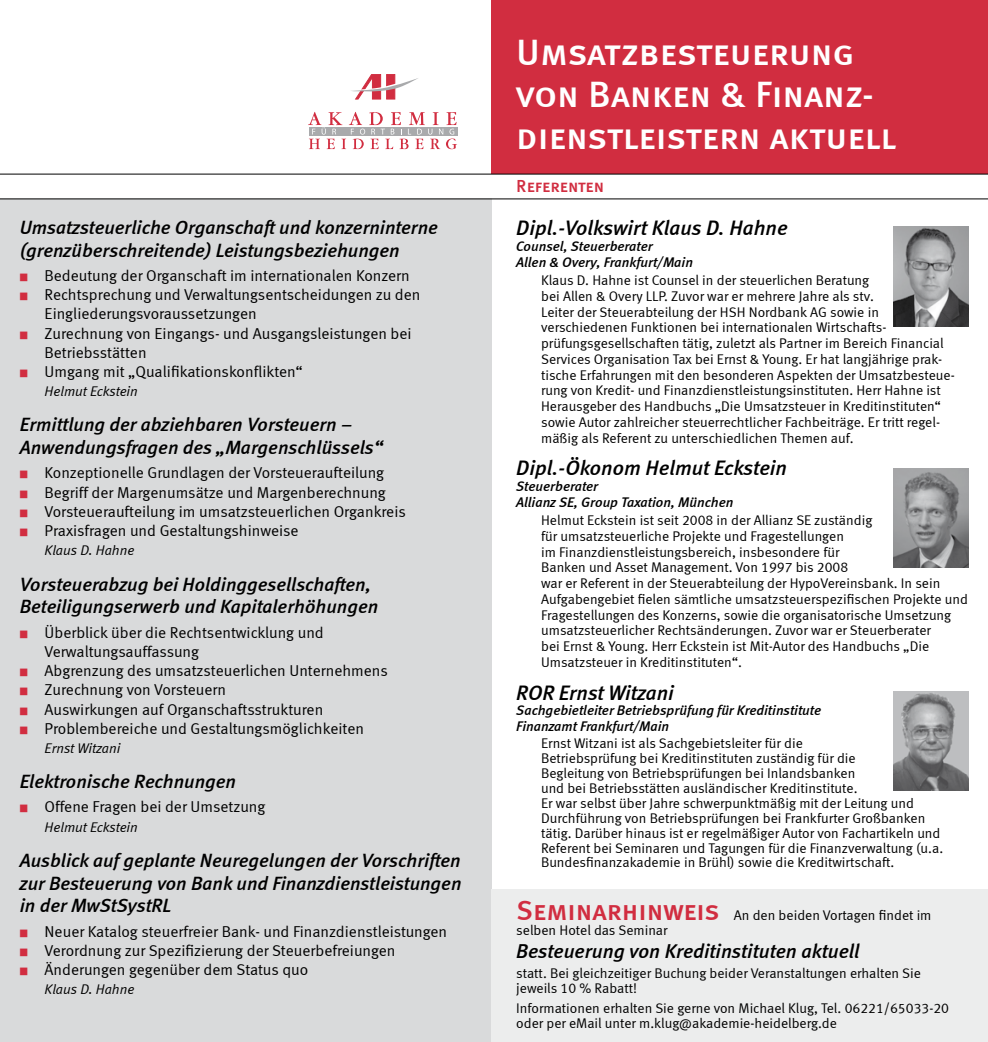
<style>
.page{position:relative;width:988px;height:1042px;background:#fff}
.page>*{position:absolute;margin:0;border:0;box-sizing:border-box;transform-origin:0 0}
.t1{font:36.75px/42px "Meta Medium LF Caps";color:#fff}
.t2{font:italic 21px "Meta Medium LF";color:#000}
.t3{font:italic 20.12px "Meta Medium LF";color:#000}
.t4{font:italic 19.25px/22.8px "Meta Medium LF";color:#000}
.t5{font:17.5px "Meta Medium LF Caps";color:#d12d40}
.t6{font:15.75px/19.2px "Meta Normal";color:#000}
.t7{font:14px/15.8px "Meta Normal LF";color:#000}
.t8{font:italic 14px/15.8px "Meta Medium LF";color:#000}
.t9{font:italic 14px "Meta Normal LF";color:#000}
.s1{color:#d12d40}
.s2{font-family:"Meta Medium LF Caps";font-size:28px;color:#d12d40}
</style>
<div class="page">
<div style="left:491px;top:0;width:496px;height:174px;background:#d12d40"></div>
<svg style="left:351px;top:74px;width:67px;height:25px"></svg>
<svg style="left:308px;top:112px;width:149px;height:37px"></svg>
<div style="left:0;top:199px;width:491px;height:843px;background:#d9dadb"></div>
<hr style="left:0;top:198px;width:987px;height:1px;background:#000">
<hr style="left:0;top:174px;width:987px;height:1px;background:#000">
<img style="left:893px;top:227px;width:74px;height:99px">
<img style="left:893px;top:691px;width:74px;height:99px">
<img style="left:893px;top:469px;width:74px;height:99px">
<div style="left:491px;top:890px;width:496px;height:152px;background:#eceded"></div>
<h3 class="t4" style="left:20px;top:215px;width:419px">Umsatzsteuerliche Organschaft und konzerninterne (grenzüberschreitende) Leistungsbeziehungen</h3>
<p class="t6" style="left:20px;top:265px;width:391px"><span class="s1">■</span> Bedeutung der Organschaft im internationalen Konzern</p>
<p class="t6" style="left:45px;top:285px;width:377px;text-indent:-25px"><span class="s1">■</span> Rechtsprechung und Verwaltungsentscheidungen zu den<br>Eingliederungsvoraussetzungen</p>
<p class="t6" style="left:45px;top:323px;width:368px;text-indent:-25px"><span class="s1">■</span> Zurechnung von Eingangs- und Ausgangsleistungen bei<br>Betriebsstätten</p>
<p class="t6" style="left:20px;top:362px;width:284px"><span class="s1">■</span> Umgang mit „Qualifikationskonflikten“</p>
<p class="t9" style="left:45px;top:383px;width:95px">Helmut Eckstein</p>
<h3 class="t4" style="left:20px;top:413px;width:365px">Ermittlung der abziehbaren Vorsteuern −<br>Anwendungsfragen des „Margenschlüssels“</h3>
<p class="t6" style="left:20px;top:463px;width:366px"><span class="s1">■</span> Konzeptionelle Grundlagen der Vorsteueraufteilung</p>
<p class="t6" style="left:20px;top:482px;width:367px"><span class="s1">■</span> Begriff der Margenumsätze und Margenberechnung</p>
<p class="t6" style="left:20px;top:502px;width:387px"><span class="s1">■</span> Vorsteueraufteilung im umsatzsteuerlichen Organkreis</p>
<p class="t6" style="left:20px;top:521px;width:280px"><span class="s1">■</span> Praxisfragen und Gestaltungshinweise</p>
<p class="t9" style="left:45px;top:542px;width:91px">Klaus D. Hahne</p>
<h3 class="t4" style="left:20px;top:572px;width:360px">Vorsteuerabzug bei Holdinggesellschaften,<br>Beteiligungserwerb und Kapitalerhöhungen</h3>
<p class="t6" style="left:45px;top:622px;width:280px;text-indent:-25px"><span class="s1">■</span> Überblick über die Rechtsentwicklung und<br>Verwaltungsauffassung</p>
<p class="t6" style="left:20px;top:661px;width:369px"><span class="s1">■</span> Abgrenzung des umsatzsteuerlichen Unternehmens</p>
<p class="t6" style="left:20px;top:680px;width:208px"><span class="s1">■</span> Zurechnung von Vorsteuern</p>
<p class="t6" style="left:20px;top:699px;width:305px"><span class="s1">■</span> Auswirkungen auf Organschaftsstrukturen</p>
<p class="t6" style="left:20px;top:718px;width:345px"><span class="s1">■</span> Problembereiche und Gestaltungsmöglichkeiten</p>
<p class="t9" style="left:45px;top:740px;width:77px">Ernst Witzani</p>
<h3 class="t4" style="left:20px;top:770px;width:218px">Elektronische Rechnungen</h3>
<p class="t6" style="left:20px;top:797px;width:247px"><span class="s1">■</span> Offene Fragen bei der Umsetzung</p>
<p class="t9" style="left:45px;top:819px;width:95px">Helmut Eckstein</p>
<h3 class="t4" style="left:20px;top:848px;width:443px;text-align:justify">Ausblick auf geplante Neuregelungen der Vorschriften zur Besteuerung von Bank und Finanzdienstleistungen in der MwStSystRL</h3>
<p class="t6" style="left:20px;top:921px;width:429px"><span class="s1">■</span> Neuer Katalog steuerfreier Bank- und Finanzdienstleistungen</p>
<p class="t6" style="left:20px;top:940px;width:377px"><span class="s1">■</span> Verordnung zur Spezifizierung der Steuerbefreiungen</p>
<p class="t6" style="left:20px;top:960px;width:290px"><span class="s1">■</span> Änderungen gegenüber dem Status quo</p>
<p class="t9" style="left:45px;top:981px;width:91px">Klaus D. Hahne</p>
<h1 class="t1" style="left:516px;top:31px;width:381px">Umsatzbesteuerung von Banken &amp; Finanz&shy;dienstleistern aktuell</h1>
<p class="t5" style="left:516px;top:176px;width:89px">Referenten</p>
<h2 class="t2" style="left:516px;top:216px;width:273px">Dipl.-Volkswirt Klaus D. Hahne</h2>
<p class="t8" style="left:516px;top:238px;width:178px">Counsel, Steuerberater<br>Allen &amp; Overy, Frankfurt/Main</p>
<p class="t7" style="left:541px;top:272px;width:415px">Klaus D. Hahne ist Counsel in der steuerlichen Beratung<br>bei Allen &amp; Overy LLP. Zuvor war er mehrere Jahre als stv.<br>Leiter der Steuerabteilung der HSH Nordbank AG sowie in verschiedenen Funktionen bei internationalen Wirtschafts&shy;prüfungsgesellschaften tätig, zuletzt als Partner im Bereich Financial Services Organisation Tax bei Ernst &amp; Young. Er hat langjährige prak&shy;tische Erfahrungen mit den besonderen Aspekten der Umsatzbesteue&shy;rung von Kredit- und Finanzdienstleistungsinstituten. Herr Hahne ist Herausgeber des Handbuchs „Die Umsatzsteuer in Kreditinstituten“ sowie Autor zahlreicher steuerrechtlicher Fachbeiträge. Er tritt regel&shy;mäßig als Referent zu unterschiedlichen Themen auf.</p>
<h2 class="t2" style="left:516px;top:456px;width:272px">Dipl.-Ökonom Helmut Eckstein</h2>
<p class="t8" style="left:516px;top:478px;width:219px">Steuerberater<br>Allianz SE, Group Taxation, München</p>
<p class="t7" style="left:541px;top:512px;width:428px">Helmut Eckstein ist seit 2008 in der Allianz SE zuständig<br>für umsatzsteuerliche Projekte und Fragestellungen<br>im Finanzdienstleistungsbereich, insbesondere für<br>Banken und Asset Management. Von 1997 bis 2008<br>war er Referent in der Steuerabteilung der HypoVereinsbank. In sein Aufgabengebiet fielen sämtliche umsatzsteuerspezifischen Projekte und Fragestellungen des Konzerns, sowie die organisatorische Umsetzung umsatzsteuerlicher Rechtsänderungen. Zuvor war er Steuerberater<br>bei Ernst &amp; Young. Herr Eckstein ist Mit-Autor des Handbuchs „Die Umsatzsteuer in Kreditinstituten“.</p>
<h2 class="t2" style="left:516px;top:680px;width:159px">ROR Ernst Witzani</h2>
<p class="t8" style="left:516px;top:702px;width:306px">Sachgebietleiter Betriebsprüfung für Kreditinstitute<br>Finanzamt Frankfurt/Main</p>
<p class="t7" style="left:541px;top:736px;width:403px;line-height:14.9px">Ernst Witzani ist als Sachgebietsleiter für die<br>Betriebsprüfung bei Kreditinstituten zuständig für die<br>Begleitung von Betriebsprüfungen bei Inlandsbanken<br>und bei Betriebsstätten ausländischer Kreditinstitute.<br>Er war selbst über Jahre schwerpunktmäßig mit der Leitung und Durchführung von Betriebsprüfungen bei Frankfurter Großbanken tätig. Darüber hinaus ist er regelmäßiger Autor von Fachartikeln und Referent bei Seminaren und Tagungen für die Finanzverwaltung (u.a.<br>Bundesfinanzakademie in Brühl) sowie die Kreditwirtschaft.</p>
<p class="t7" style="left:516px;top:907px;width:416px;line-height:14.9px"><span class="s2">Seminarhinweis</span> An den beiden Vortagen findet im selben Hotel das Seminar</p>
<h3 class="t3" style="left:516px;top:938px;width:344px">Besteuerung von Kreditinstituten aktuell</h3>
<p class="t7" style="left:516px;top:965px;width:406px;line-height:14.9px">statt. Bei gleichzeitiger Buchung beider Veranstaltungen erhalten Sie jeweils 10 % Rabatt!</p>
<p class="t7" style="left:516px;top:1000px;width:434px;line-height:14.9px">Informationen erhalten Sie gerne von Michael Klug, Tel. 06221/65033-20 oder per eMail unter m.klug@akademie-heidelberg.de</p>
</div>
